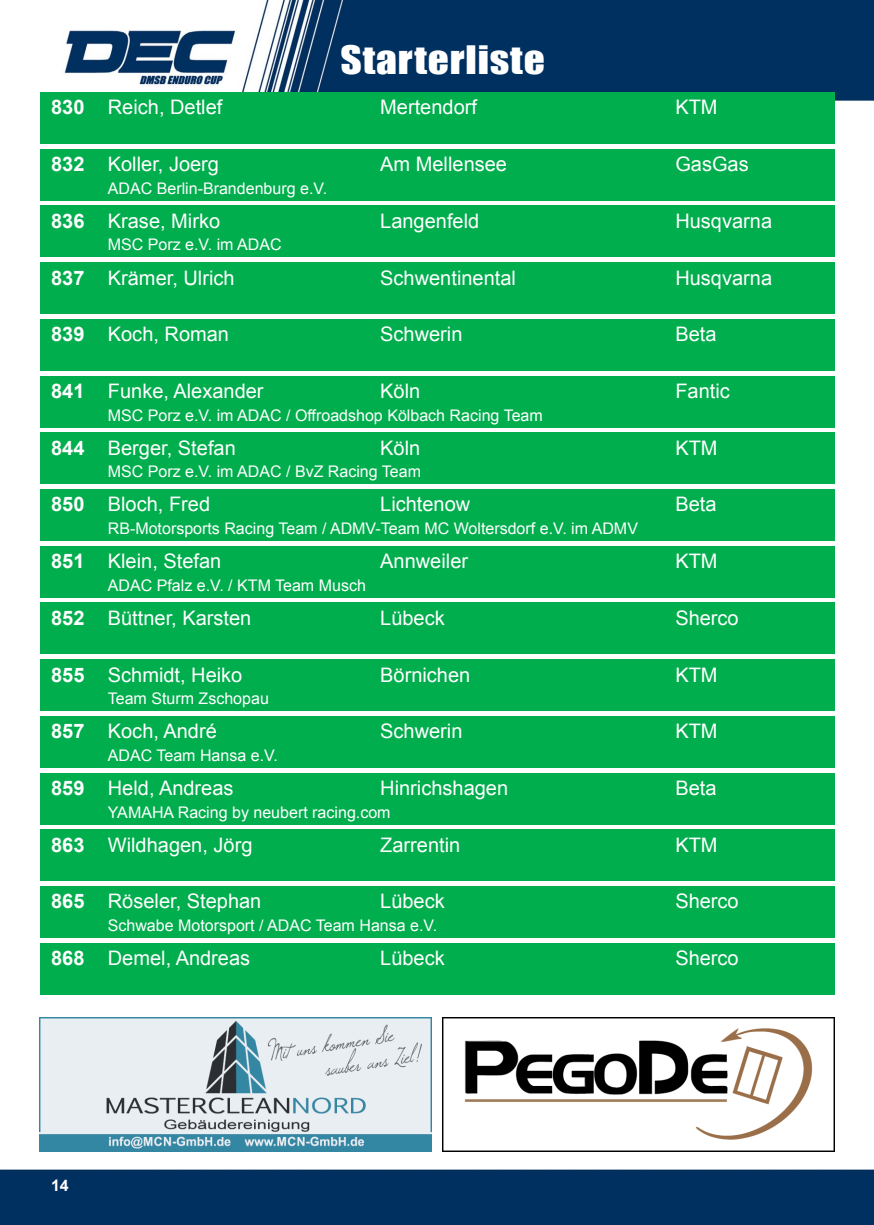
<style>
.page{position:relative;width:874px;height:1225px;background:#fff}
.page>*{position:absolute;margin:0;border:0;box-sizing:border-box;transform-origin:0 0}
.t1{font:36px "Impact";letter-spacing:.02em;color:#fff;scale:1.15 1}
.t2{font:20px "Arial";color:#fff}
.t3{font:16px "Arial";color:#fff}
.t4{font:700 16px "Arial";color:#fff}
.s1{font-weight:700}
</style>
<div class="page">
<img style="left:0;top:0;width:873px;height:1225px">
<div style="left:40px;top:149px;width:793px;height:51px;background:#00ae4d"></div>
<div style="left:40px;top:206px;width:793px;height:51px;background:#00ae4d"></div>
<div style="left:40px;top:262px;width:793px;height:52px;background:#00ae4d"></div>
<div style="left:40px;top:319px;width:793px;height:51px;background:#00ae4d"></div>
<div style="left:40px;top:376px;width:793px;height:51px;background:#00ae4d"></div>
<div style="left:40px;top:433px;width:793px;height:51px;background:#00ae4d"></div>
<div style="left:40px;top:489px;width:793px;height:51px;background:#00ae4d"></div>
<div style="left:40px;top:546px;width:793px;height:51px;background:#00ae4d"></div>
<div style="left:40px;top:603px;width:793px;height:51px;background:#00ae4d"></div>
<div style="left:40px;top:659px;width:793px;height:51px;background:#00ae4d"></div>
<div style="left:40px;top:716px;width:793px;height:51px;background:#00ae4d"></div>
<div style="left:40px;top:773px;width:793px;height:51px;background:#00ae4d"></div>
<div style="left:40px;top:829px;width:793px;height:51px;background:#00ae4d"></div>
<div style="left:40px;top:886px;width:793px;height:51px;background:#00ae4d"></div>
<div style="left:40px;top:92px;width:793px;height:51px;background:#00ae4d"></div>
<div style="left:40px;top:943px;width:793px;height:51px;background:#00ae4d"></div>
<img style="left:40px;top:1018px;width:391px;height:133px">
<img style="left:442px;top:1018px;width:391px;height:133px">
<h1 class="t1" style="left:340px;top:32px;width:179px">Starterliste</h1>
<p class="t2" style="left:51px;top:94px;width:173px"><span class="s1">830</span> Reich, Detlef</p>
<p class="t2" style="left:380px;top:94px;width:98px">Mertendorf</p>
<p class="t2" style="left:675px;top:94px;width:44px">KTM</p>
<p class="t2" style="left:51px;top:151px;width:169px"><span class="s1">832</span> Koller, Joerg</p>
<p class="t2" style="left:380px;top:151px;width:128px">Am Mellensee</p>
<p class="t2" style="left:675px;top:151px;width:75px">GasGas</p>
<p class="t3" style="left:108px;top:178px;width:221px">ADAC Berlin-Brandenburg e.V.</p>
<p class="t2" style="left:51px;top:208px;width:170px"><span class="s1">836</span> Krase, Mirko</p>
<p class="t2" style="left:380px;top:208px;width:100px">Langenfeld</p>
<p class="t2" style="left:675px;top:208px;width:98px">Husqvarna</p>
<p class="t3" style="left:108px;top:234px;width:175px">MSC Porz e.V. im ADAC</p>
<p class="t2" style="left:51px;top:264px;width:185px"><span class="s1">837</span> Krämer, Ulrich</p>
<p class="t2" style="left:380px;top:264px;width:137px">Schwentinental</p>
<p class="t2" style="left:675px;top:264px;width:98px">Husqvarna</p>
<p class="t2" style="left:51px;top:321px;width:179px"><span class="s1">839</span> Koch, Roman</p>
<p class="t2" style="left:380px;top:321px;width:84px">Schwerin</p>
<p class="t2" style="left:675px;top:321px;width:43px">Beta</p>
<p class="t2" style="left:51px;top:378px;width:214px"><span class="s1">841</span> Funke, Alexander</p>
<p class="t2" style="left:380px;top:378px;width:42px">Köln</p>
<p class="t2" style="left:675px;top:378px;width:56px">Fantic</p>
<p class="t3" style="left:108px;top:404px;width:436px">MSC Porz e.V. im ADAC / Offroadshop Kölbach Racing Team</p>
<p class="t2" style="left:51px;top:434px;width:186px"><span class="s1">844</span> Berger, Stefan</p>
<p class="t2" style="left:380px;top:434px;width:42px">Köln</p>
<p class="t2" style="left:675px;top:434px;width:44px">KTM</p>
<p class="t3" style="left:108px;top:461px;width:314px">MSC Porz e.V. im ADAC / BvZ Racing Team</p>
<p class="t2" style="left:51px;top:491px;width:160px"><span class="s1">850</span> Bloch, Fred</p>
<p class="t2" style="left:380px;top:491px;width:92px">Lichtenow</p>
<p class="t2" style="left:675px;top:491px;width:43px">Beta</p>
<p class="t3" style="left:108px;top:518px;width:531px">RB-Motorsports Racing Team / ADMV-Team MC Woltersdorf e.V. im ADMV</p>
<p class="t2" style="left:51px;top:548px;width:172px"><span class="s1">851</span> Klein, Stefan</p>
<p class="t2" style="left:380px;top:548px;width:89px">Annweiler</p>
<p class="t2" style="left:675px;top:548px;width:44px">KTM</p>
<p class="t3" style="left:108px;top:574px;width:259px">ADAC Pfalz e.V. / KTM Team Musch</p>
<p class="t2" style="left:51px;top:604px;width:202px"><span class="s1">852</span> Büttner, Karsten</p>
<p class="t2" style="left:380px;top:604px;width:66px">Lübeck</p>
<p class="t2" style="left:675px;top:604px;width:65px">Sherco</p>
<p class="t2" style="left:51px;top:661px;width:193px"><span class="s1">855</span> Schmidt, Heiko</p>
<p class="t2" style="left:380px;top:661px;width:92px">Börnichen</p>
<p class="t2" style="left:675px;top:661px;width:44px">KTM</p>
<p class="t3" style="left:108px;top:688px;width:162px">Team Sturm Zschopau</p>
<p class="t2" style="left:51px;top:718px;width:167px"><span class="s1">857</span> Koch, André</p>
<p class="t2" style="left:380px;top:718px;width:84px">Schwerin</p>
<p class="t2" style="left:675px;top:718px;width:44px">KTM</p>
<p class="t3" style="left:108px;top:745px;width:171px">ADAC Team Hansa e.V.</p>
<p class="t2" style="left:51px;top:775px;width:184px"><span class="s1">859</span> Held, Andreas</p>
<p class="t2" style="left:380px;top:775px;width:129px">Hinrichshagen</p>
<p class="t2" style="left:675px;top:775px;width:43px">Beta</p>
<p class="t3" style="left:108px;top:801px;width:284px">YAMAHA Racing by neubert racing.com</p>
<p class="t2" style="left:51px;top:831px;width:203px"><span class="s1">863</span> Wildhagen, Jörg</p>
<p class="t2" style="left:380px;top:831px;width:82px">Zarrentin</p>
<p class="t2" style="left:675px;top:831px;width:44px">KTM</p>
<p class="t2" style="left:51px;top:888px;width:212px"><span class="s1">865</span> Röseler, Stephan</p>
<p class="t2" style="left:380px;top:888px;width:66px">Lübeck</p>
<p class="t2" style="left:675px;top:888px;width:65px">Sherco</p>
<p class="t3" style="left:108px;top:915px;width:331px">Schwabe Motorsport / ADAC Team Hansa e.V.</p>
<p class="t2" style="left:51px;top:945px;width:200px"><span class="s1">868</span> Demel, Andreas</p>
<p class="t2" style="left:380px;top:945px;width:66px">Lübeck</p>
<p class="t2" style="left:675px;top:945px;width:65px">Sherco</p>
<p class="t4" style="left:51px;top:1175px;width:19px">14</p>
</div>
